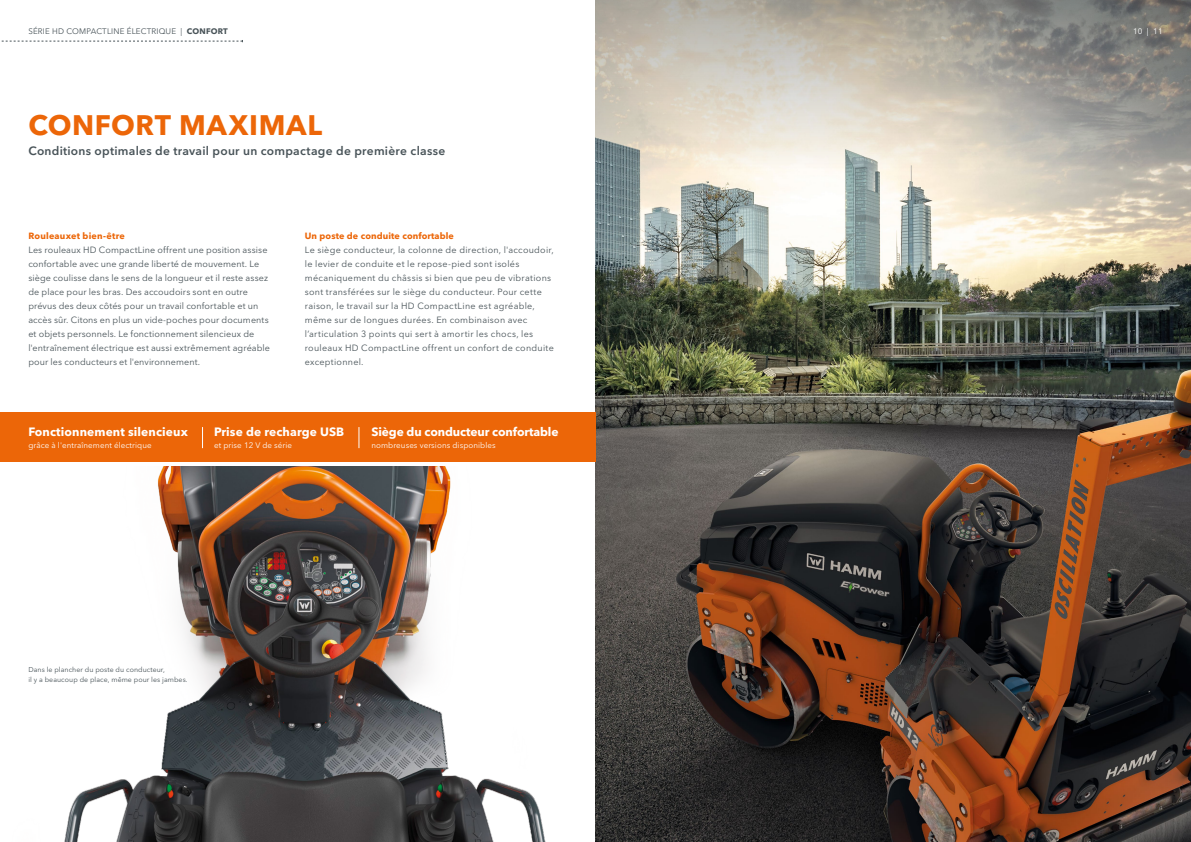
<style>
.page{position:relative;width:1191px;height:842px;background:#fff}
.page>*{position:absolute;margin:0;border:0;box-sizing:border-box;transform-origin:0 0}
.t1{font:700 28px "Avenir Next LT Pro";letter-spacing:.02em;color:#ec6608}
.t2{font:600 12px "Avenir Next LT Pro";letter-spacing:.02em;color:#485358}
.t3{font:700 12px "Avenir Next LT Pro";letter-spacing:.01em;color:#fff}
.t4{font:700 12px "Avenir Next LT Pro";letter-spacing:-.01em;color:#fff}
.t5{font:9px/14px "Avenir Next LT Pro";letter-spacing:.025em;color:#485358}
.t6{font:700 9px "Avenir Next LT Pro";letter-spacing:.01em;color:#ec6608}
.t7{font:8px "Avenir Next LT Pro";letter-spacing:.01em;color:#fff}
.t8{font:8px "Avenir Next LT Pro";letter-spacing:.02em;color:#485358}
.t9{font:7px/10px "Avenir Next LT Pro";letter-spacing:.01em;color:#485358}
.s1{font-weight:700}
</style>
<div class="page">
<img style="left:595px;top:169px;width:596px;height:673px">
<svg style="left:595px;top:0;width:596px;height:169px;background:#b9b4aa"></svg>
<img style="left:64px;top:466px;width:665px;height:376px">
<div style="left:0;top:413px;width:595px;height:49px;background:#ec6608"></div>
<svg style="left:202px;top:427px;width:1px;height:21px"></svg>
<svg style="left:359px;top:427px;width:1px;height:21px"></svg>
<svg style="left:1px;top:40px;width:242px;height:2px"></svg>
<p class="t8" style="left:28px;top:27px;width:201px">SÉRIE HD COMPACTLINE ÉLECTRIQUE | <span class="s1">CONFORT</span></p>
<h1 class="t1" style="left:28px;top:108px;width:295px">CONFORT MAXIMAL</h1>
<h2 class="t2" style="left:28px;top:143px;width:418px">Conditions optimales de travail pour un compactage de première classe</h2>
<p class="t6" style="left:28px;top:230px;width:98px">Rouleauxet bien-être</p>
<p class="t5" style="left:28px;top:243px;width:243px">Les rouleaux HD CompactLine offrent une position assise confortable avec une grande liberté de mouvement. Le siège coulisse dans le sens de la longueur et il reste assez de place pour les bras. Des accoudoirs sont en outre prévus des deux côtés pour un travail confortable et un accès sûr. Citons en plus un vide-poches pour documents et objets personnels. Le fonctionnement silencieux de l'entraînement électrique est aussi extrêmement agréable pour les conducteurs et l'environnement.</p>
<p class="t6" style="left:305px;top:230px;width:151px">Un poste de conduite confortable</p>
<p class="t5" style="left:305px;top:243px;width:250px">Le siège conducteur, la colonne de direction, l'accoudoir, le levier de conduite et le repose-pied sont isolés mécaniquement du châssis si bien que peu de vibrations sont transférées sur le siège du conducteur. Pour cette raison, le travail sur la HD CompactLine est agréable, même sur de longues durées. En combinaison avec l’articulation 3 points qui sert à amortir les chocs, les rouleaux HD CompactLine offrent un confort de conduite exceptionnel.</p>
<h2 class="t3" style="left:28px;top:424px;width:161px">Fonctionnement silencieux</h2>
<p class="t7" style="left:28px;top:440px;width:125px">grâce à l'entraînement électrique</p>
<h2 class="t3" style="left:214px;top:424px;width:132px">Prise de recharge USB</h2>
<p class="t7" style="left:214px;top:440px;width:80px">et prise 12 V de série</p>
<h2 class="t4" style="left:371px;top:424px;width:189px">Siège du conducteur confortable</h2>
<p class="t7" style="left:371px;top:440px;width:126px">nombreuses versions disponibles</p>
<p class="t9" style="left:28px;top:664px;width:161px">Dans le plancher du poste du conducteur,<br>il y a beaucoup de place, même pour les jambes.</p>
<p class="t7" style="left:1133px;top:27px;width:31px">10 | 11</p>
</div>
